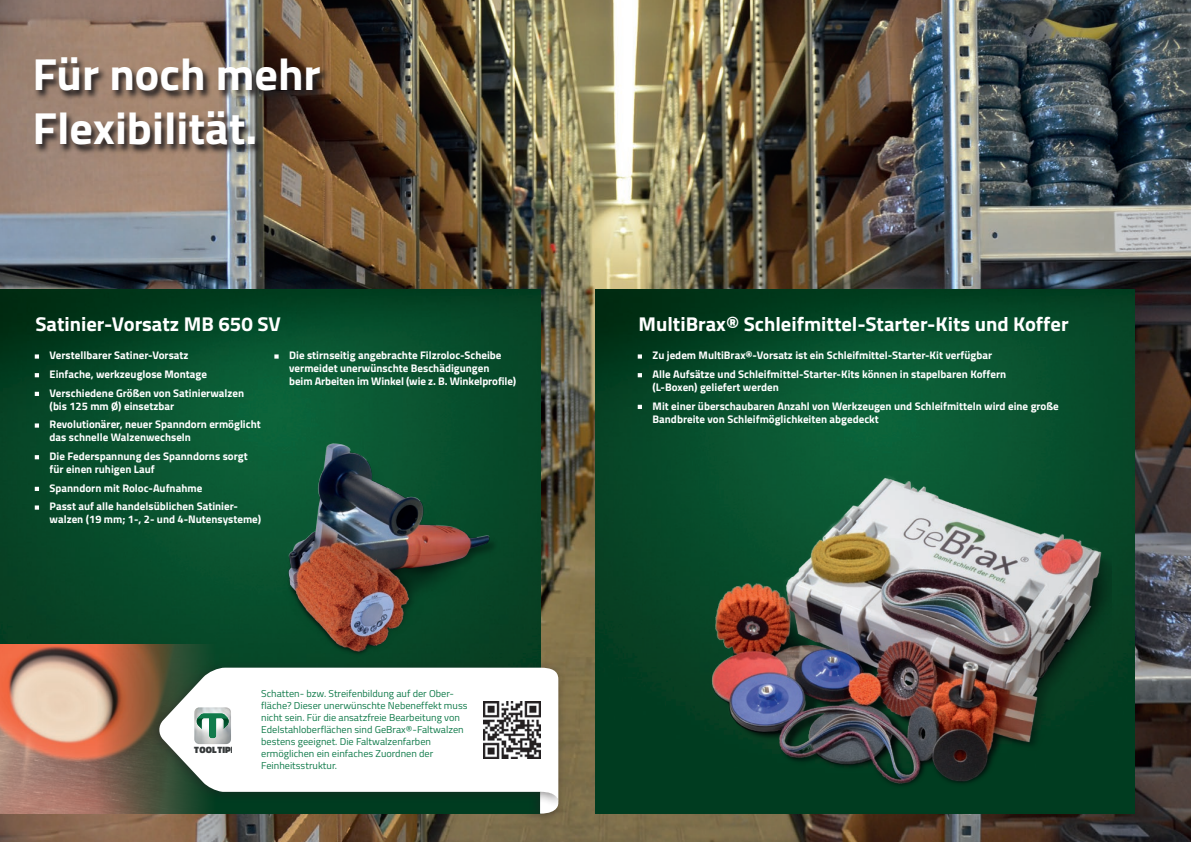
<style>
.page{position:relative;width:1191px;height:842px;background:#fff}
.page>*{position:absolute;margin:0;border:0;box-sizing:border-box;transform-origin:0 0}
.t1{font:700 45px/54px "Titillium";color:#fff}
.t2{font:700 20px "Titillium";color:#fff}
.t3{font:700 11px/18.7px "Titillium";color:#fff}
.t4{font:10px/12px "Titillium";color:#117b4b}
.t5{font:900 9.3px "Titillium";color:#35393a}
.s1{font-weight:900}
</style>
<div class="page">
<img style="left:0;top:0;width:1191px;height:842px">
<img style="left:0;top:290px;width:540px;height:524px">
<img style="left:595px;top:290px;width:539px;height:524px">
<svg style="left:34px;top:56px;width:295px;height:99px;background:#735f52"></svg>
<img style="left:0;top:644px;width:247px;height:169px">
<svg style="left:35px;top:354px;width:4px;height:5px"></svg>
<svg style="left:35px;top:373px;width:4px;height:4px"></svg>
<svg style="left:35px;top:392px;width:4px;height:4px"></svg>
<svg style="left:35px;top:423px;width:4px;height:5px"></svg>
<svg style="left:35px;top:455px;width:4px;height:4px"></svg>
<svg style="left:35px;top:487px;width:4px;height:4px"></svg>
<svg style="left:35px;top:505px;width:4px;height:5px"></svg>
<svg style="left:637px;top:354px;width:5px;height:5px"></svg>
<svg style="left:637px;top:373px;width:5px;height:4px"></svg>
<svg style="left:637px;top:405px;width:5px;height:4px"></svg>
<svg style="left:274px;top:354px;width:5px;height:5px"></svg>
<img style="left:680px;top:443px;width:431px;height:353px">
<div style="left:528px;top:784px;width:37px;height:41px;background:#231f20;opacity:.5"></div>
<svg style="left:540px;top:811px;width:19px;height:3px"></svg>
<div style="left:148px;top:660px;width:418px;height:151px;background:#231f20;opacity:.5"></div>
<svg style="left:158px;top:668px;width:400px;height:135px"></svg>
<svg style="left:483px;top:698px;width:57px;height:63px"></svg>
<img style="left:483px;top:701px;width:57px;height:57px">
<img style="left:216px;top:427px;width:297px;height:300px">
<img style="left:194px;top:707px;width:37px;height:37px">
<h1 class="t1" style="left:33px;top:45px;width:290px">Für noch mehr<br>Flexibilität.</h1>
<h2 class="t2" style="left:35px;top:309px;width:247px">Satinier-Vorsatz MB 650 SV</h2>
<h2 class="t2" style="left:638px;top:309px;width:432px">MultiBrax® Schleifmittel-Starter-Kits und Koffer</h2>
<p class="t3" style="left:35px;top:345px;width:210px"><span class="s1">·</span> Verstellbarer Satiner-Vorsatz<br><span class="s1">·</span> Einfache, werkzeuglose Montage<br><span class="s1">·</span> Verschiedene Größen von Satinierwalzen</p>
<p class="t3" style="left:35px;top:396px;width:227px;text-indent:14px">(bis 125 mm Ø) einsetzbar<br><span class="s1">·</span> Revolutionärer, neuer Spanndorn ermöglicht</p>
<p class="t3" style="left:35px;top:427px;width:214px;text-indent:14px">das schnelle Walzenwechseln<br><span class="s1">·</span> Die Federspannung des Spanndorns sorgt</p>
<p class="t3" style="left:35px;top:459px;width:204px;text-indent:14px">für einen ruhigen Lauf<br><span class="s1">·</span> Spanndorn mit Roloc-Aufnahme<br><span class="s1">·</span> Passt auf alle handelsüblichen Satinier-</p>
<p class="t3" style="left:50px;top:509px;width:213px">walzen (19 mm; 1-, 2- und 4-Nutensysteme)</p>
<p class="t3" style="left:638px;top:345px;width:369px"><span class="s1">·</span> Zu jedem MultiBrax®-Vorsatz ist ein Schleifmittel-Starter-Kit verfügbar<br><span class="s1">·</span> Alle Aufsätze und Schleifmittel-Starter-Kits können in stapelbaren Koffern</p>
<p class="t3" style="left:638px;top:377px;width:422px;text-indent:14px">(L-Boxen) geliefert werden<br><span class="s1">·</span> Mit einer überschaubaren Anzahl von Werkzeugen und Schleifmitteln wird eine große</p>
<p class="t3" style="left:652px;top:409px;width:228px">Bandbreite von Schleifmöglichkeiten abgedeckt</p>
<p class="t3" style="left:289px;top:348px;width:228px;line-height:13px;text-indent:-14px"><span class="s1">·</span> Die stirnseitig angebrachte Filzroloc-Scheibe vermeidet unerwünschte Beschädigungen<br>beim Arbeiten im Winkel (wie z. B. Winkelprofile)</p>
<p class="t5" style="left:194px;top:743px;width:44px">TOOLTIPP</p>
<p class="t4" style="left:261px;top:687px;width:208px">Schatten- bzw. Streifenbildung auf der Ober&shy;fläche? Dieser unerwünschte Nebeneffekt muss nicht sein. Für die ansatzfreie Bearbeitung von Edelstahloberflächen sind GeBrax®-Faltwalzen bestens geeignet. Die Faltwalzenfarben ermöglichen ein einfaches Zuordnen der Feinheitsstruktur.</p>
</div>
